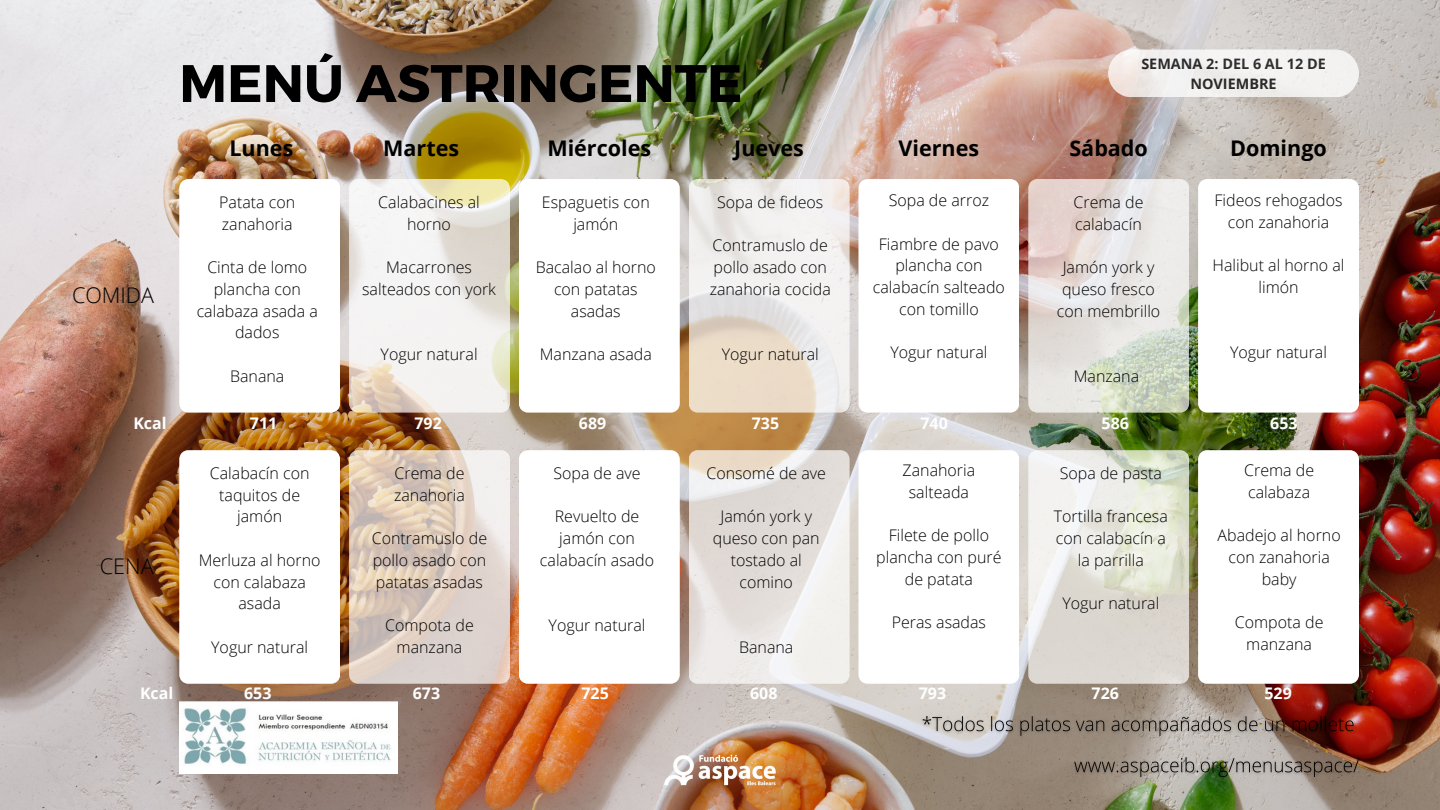
<style>
.page{position:relative;width:1440px;height:810px;background:#fff}
.page>*{position:absolute;margin:0;border:0;box-sizing:border-box;transform-origin:0 0}
.t1{font:700 52.6px "Montserrat";color:#000}
.t2{font:700 21.6px "Open Sans";color:#000}
.t3{font:300 21.6px "Open Sans";color:#000}
.t4{font:300 16px/21.8px "Open Sans";color:#000;text-align:center}
.t5{font:700 16px "Open Sans";color:#fff}
.t6{font:700 14.4px/19.5px "Open Sans";color:#000;text-align:center}
</style>
<div class="page">
<img style="left:0;top:0;width:1440px;height:810px">
<img style="left:664px;top:751px;width:112px;height:38px">
<img style="left:1068px;top:751px;width:297px;height:32px">
<img style="left:918px;top:711px;width:441px;height:32px">
<img style="left:179px;top:701px;width:219px;height:72px">
<div style="left:1108px;top:50px;width:251px;height:47px;background:linear-gradient(to right,#f1ebe9,#f3f4f4);border-radius:24px"></div>
<svg style="left:179px;top:179px;width:161px;height:234px"></svg>
<svg style="left:349px;top:179px;width:161px;height:234px"></svg>
<svg style="left:519px;top:179px;width:161px;height:234px"></svg>
<svg style="left:689px;top:179px;width:161px;height:234px"></svg>
<svg style="left:858px;top:179px;width:161px;height:234px"></svg>
<svg style="left:1028px;top:179px;width:161px;height:234px;background:#e1ded8"></svg>
<svg style="left:1198px;top:179px;width:161px;height:234px"></svg>
<svg style="left:179px;top:450px;width:161px;height:234px"></svg>
<svg style="left:349px;top:450px;width:161px;height:234px;background:#decfc4"></svg>
<svg style="left:519px;top:450px;width:161px;height:234px"></svg>
<svg style="left:689px;top:450px;width:161px;height:234px;background:#e8e3df"></svg>
<svg style="left:858px;top:450px;width:161px;height:234px"></svg>
<svg style="left:1028px;top:450px;width:161px;height:234px"></svg>
<svg style="left:1198px;top:450px;width:161px;height:234px"></svg>
<p class="t1" style="left:179px;top:49px;width:565px">MENÚ ASTRINGENTE</p>
<p class="t6" style="left:1141px;top:54px;width:186px">SEMANA 2: DEL 6 AL 12 DE<br>NOVIEMBRE</p>
<p class="t3" style="left:72px;top:280px;width:84px">COMIDA</p>
<p class="t2" style="left:229px;top:133px;width:65px">Lunes</p>
<p class="t2" style="left:383px;top:133px;width:77px">Martes</p>
<p class="t2" style="left:547px;top:133px;width:105px">Miércoles</p>
<p class="t2" style="left:734px;top:133px;width:71px">Jueves</p>
<p class="t2" style="left:899px;top:133px;width:82px">Viernes</p>
<p class="t2" style="left:1069px;top:133px;width:80px">Sábado</p>
<p class="t2" style="left:1230px;top:133px;width:98px">Domingo</p>
<p class="t4" style="left:219px;top:191px;width:78px;text-align:left">Patata con zanahoria</p>
<p class="t4" style="left:197px;top:256px;width:123px">Cinta de lomo plancha con calabaza asada a dados</p>
<p class="t4" style="left:230px;top:365px;width:56px">Banana</p>
<p class="t4" style="left:378px;top:191px;width:103px">Calabacines al horno</p>
<p class="t4" style="left:362px;top:256px;width:135px">Macarrones salteados con york</p>
<p class="t4" style="left:381px;top:343px;width:99px">Yogur natural</p>
<p class="t4" style="left:542px;top:191px;width:109px">Espaguetis con jamón</p>
<p class="t4" style="left:536px;top:256px;width:122px">Bacalao al horno con patatas asadas</p>
<p class="t4" style="left:540px;top:343px;width:114px">Manzana asada</p>
<p class="t4" style="left:717px;top:191px;width:108px">Sopa de fideos</p>
<p class="t4" style="left:710px;top:234px;width:123px;text-align:left">Contramuslo de pollo asado con zanahoria cocida</p>
<p class="t4" style="left:722px;top:343px;width:99px">Yogur natural</p>
<p class="t4" style="left:889px;top:189px;width:102px">Sopa de arroz</p>
<p class="t4" style="left:873px;top:233px;width:134px">Fiambre de pavo plancha con calabacín salteado con tomillo</p>
<p class="t4" style="left:890px;top:341px;width:99px">Yogur natural</p>
<p class="t4" style="left:1074px;top:191px;width:71px;text-align:left">Crema de calabacín</p>
<p class="t4" style="left:1057px;top:256px;width:105px">Jamón york y queso fresco con membrillo</p>
<p class="t4" style="left:1074px;top:365px;width:67px">Manzana</p>
<p class="t4" style="left:1215px;top:189px;width:129px">Fideos rehogados con zanahoria</p>
<p class="t4" style="left:1213px;top:254px;width:134px">Halibut al horno al limón</p>
<p class="t4" style="left:1230px;top:341px;width:99px">Yogur natural</p>
<p class="t5" style="left:133px;top:412px;width:35px">Kcal</p>
<p class="t5" style="left:250px;top:412px;width:29px">711</p>
<p class="t5" style="left:414px;top:412px;width:29px">792</p>
<p class="t5" style="left:579px;top:412px;width:29px">689</p>
<p class="t5" style="left:752px;top:412px;width:29px">735</p>
<p class="t5" style="left:920px;top:412px;width:29px">740</p>
<p class="t5" style="left:1102px;top:412px;width:29px">586</p>
<p class="t5" style="left:1270px;top:412px;width:29px">653</p>
<p class="t3" style="left:100px;top:551px;width:55px">CENA</p>
<p class="t4" style="left:210px;top:462px;width:101px">Calabacín con taquitos de jamón</p>
<p class="t4" style="left:199px;top:549px;width:123px">Merluza al horno con calabaza asada</p>
<p class="t4" style="left:211px;top:636px;width:99px">Yogur natural</p>
<p class="t4" style="left:394px;top:462px;width:72px;text-align:left">Crema de zanahoria</p>
<p class="t4" style="left:372px;top:527px;width:117px;text-align:justify">Contramuslo de pollo asado con patatas asadas</p>
<p class="t4" style="left:385px;top:614px;width:90px">Compota de manzana</p>
<p class="t4" style="left:553px;top:462px;width:89px">Sopa de ave</p>
<p class="t4" style="left:540px;top:505px;width:116px">Revuelto de jamón con calabacín asado</p>
<p class="t4" style="left:549px;top:614px;width:99px">Yogur natural</p>
<p class="t4" style="left:706px;top:462px;width:121px">Consomé de ave</p>
<p class="t4" style="left:713px;top:505px;width:108px">Jamón york y queso con pan tostado al comino</p>
<p class="t4" style="left:739px;top:636px;width:56px">Banana</p>
<p class="t4" style="left:903px;top:459px;width:74px">Zanahoria salteada</p>
<p class="t4" style="left:876px;top:524px;width:127px">Filete de pollo plancha con puré de patata</p>
<p class="t4" style="left:892px;top:611px;width:96px">Peras asadas</p>
<p class="t4" style="left:1060px;top:462px;width:103px">Sopa de pasta</p>
<p class="t4" style="left:1054px;top:505px;width:116px">Tortilla francesa con calabacín a la parrilla</p>
<p class="t4" style="left:1062px;top:592px;width:99px">Yogur natural</p>
<p class="t4" style="left:1244px;top:459px;width:71px;text-align:left">Crema de calabaza</p>
<p class="t4" style="left:1218px;top:524px;width:125px">Abadejo al horno con zanahoria baby</p>
<p class="t4" style="left:1235px;top:611px;width:90px">Compota de manzana</p>
<p class="t5" style="left:140px;top:682px;width:35px">Kcal</p>
<p class="t5" style="left:244px;top:682px;width:29px">653</p>
<p class="t5" style="left:413px;top:682px;width:29px">673</p>
<p class="t5" style="left:581px;top:682px;width:29px">725</p>
<p class="t5" style="left:750px;top:682px;width:29px">608</p>
<p class="t5" style="left:919px;top:682px;width:29px">793</p>
<p class="t5" style="left:1092px;top:682px;width:29px">726</p>
<p class="t5" style="left:1264px;top:682px;width:29px">529</p>
</div>
